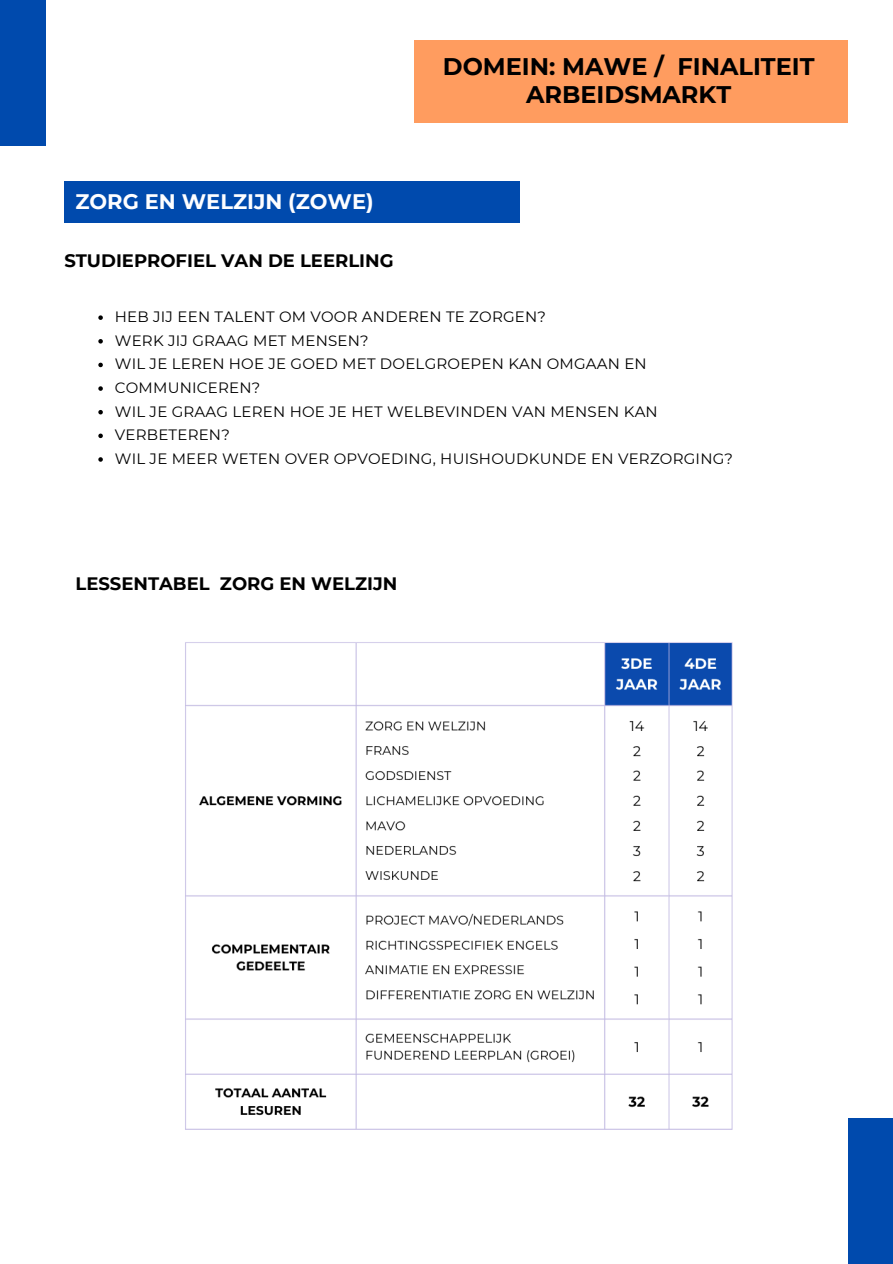
<style>
.page{position:relative;width:893px;height:1264px;background:#fff}
.page>*{position:absolute;margin:0;border:0;box-sizing:border-box;transform-origin:0 0}
.t1{font:700 24px/28.2px "Montserrat";color:#000;text-align:center}
.t2{font:700 21px "Montserrat";color:#fefeff}
.t3{font:700 18px "Montserrat";color:#000}
.t4{font:15px "Montserrat";letter-spacing:.015em;color:#000}
</style>
<div class="page">
<div style="left:0;top:0;width:46px;height:145px;background:#004aad"></div>
<div style="left:847px;top:1118px;width:45px;height:145px;background:#004aad"></div>
<div style="left:414px;top:40px;width:433px;height:83px;background:#ff9c5f"></div>
<div style="left:64px;top:181px;width:455px;height:42px;background:#004aad"></div>
<img style="left:185px;top:642px;width:548px;height:488px">
<svg style="left:98px;top:315px;width:5px;height:5px"></svg>
<svg style="left:98px;top:339px;width:5px;height:4px"></svg>
<svg style="left:98px;top:363px;width:5px;height:4px"></svg>
<svg style="left:98px;top:386px;width:5px;height:5px"></svg>
<svg style="left:98px;top:410px;width:5px;height:4px"></svg>
<svg style="left:98px;top:433px;width:5px;height:5px"></svg>
<svg style="left:98px;top:457px;width:5px;height:5px"></svg>
<p class="t2" style="left:75px;top:188px;width:300px">ZORG EN WELZIJN (ZOWE)</p>
<h3 class="t3" style="left:64px;top:249px;width:331px">STUDIEPROFIEL VAN DE LEERLING</h3>
<h2 class="t1" style="left:443px;top:52px;width:373px">DOMEIN: MAWE / FINALITEIT<br>ARBEIDSMARKT</h2>
<p class="t4" style="left:115px;top:307px;width:432px">HEB JIJ EEN TALENT OM VOOR ANDEREN TE ZORGEN?</p>
<p class="t4" style="left:115px;top:331px;width:255px">WERK JIJ GRAAG MET MENSEN?</p>
<p class="t4" style="left:115px;top:355px;width:533px">WIL JE LEREN HOE JE GOED MET DOELGROEPEN KAN OMGAAN EN</p>
<p class="t4" style="left:115px;top:378px;width:147px">COMMUNICEREN?</p>
<p class="t4" style="left:115px;top:402px;width:544px">WIL JE GRAAG LEREN HOE JE HET WELBEVINDEN VAN MENSEN KAN</p>
<p class="t4" style="left:115px;top:426px;width:116px">VERBETEREN?</p>
<h3 class="t4" style="left:115px;top:449px;width:619px">WIL JE MEER WETEN OVER OPVOEDING, HUISHOUDKUNDE EN VERZORGING?</h3>
<p class="t3" style="left:75px;top:573px;width:323px">LESSENTABEL ZORG EN WELZIJN</p>
</div>
